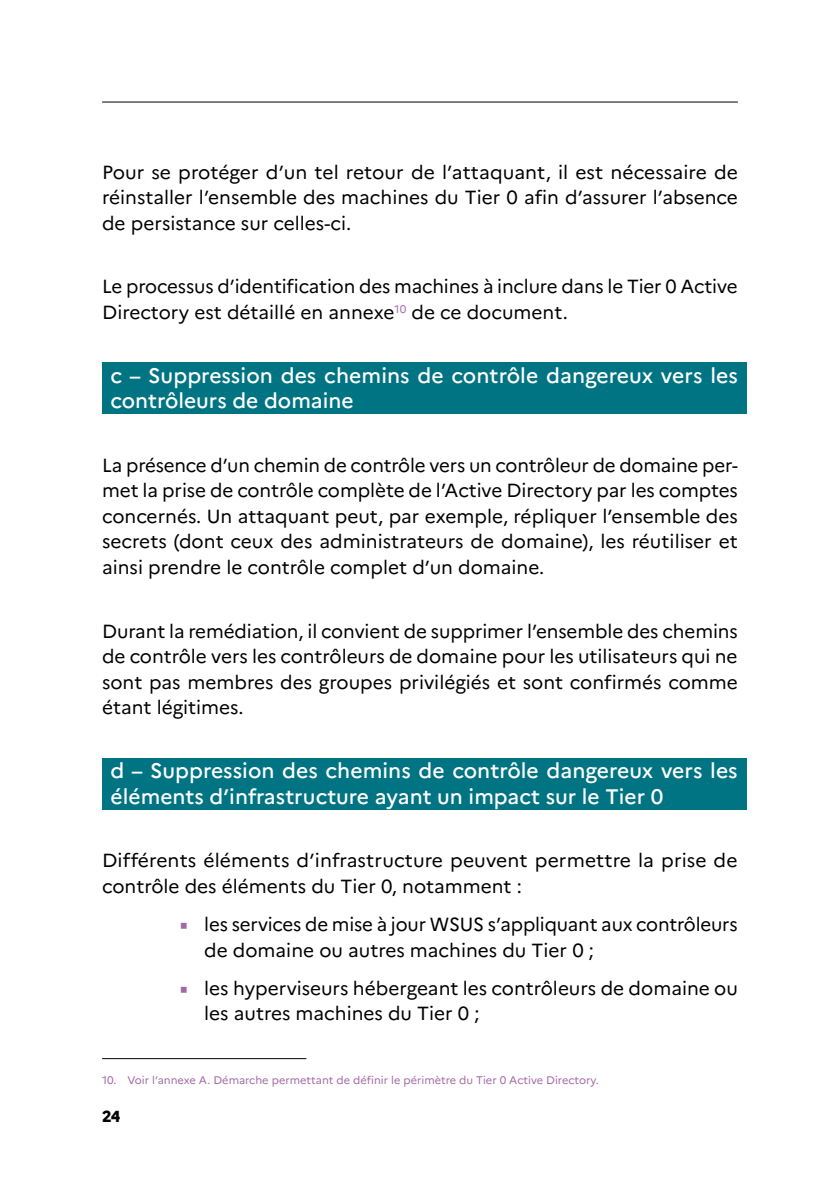
<style>
.page{position:relative;width:840px;height:1191px;background:#fff}
.page>*{position:absolute;margin:0;border:0;box-sizing:border-box;transform-origin:0 0}
.t1{font:500 21px/25.6px "Marianne";color:#fff}
.t2{font:19px/25.6px "Marianne";color:#000}
.t3{font:800 16px "Marianne";color:#000}
.t4{font:11px "Marianne";color:#a568a6}
.s1{font-family:"Spectral";font-size:18px;color:#a568a6}
</style>
<div class="page">
<hr style="left:102px;top:102px;width:635px;height:1px;background:#000">
<div style="left:102px;top:363px;width:644px;height:51px;background:#007482"></div>
<div style="left:102px;top:758px;width:644px;height:51px;background:#007482"></div>
<hr style="left:102px;top:1058px;width:204px;height:1px;background:#000">
<p class="t2" style="left:102px;top:159px;width:637px;text-align:justify">Pour se protéger d’un tel retour de l’attaquant, il est nécessaire de réinstaller l’ensemble des machines du Tier 0 afin d’assurer l’absence de persistance sur celles-ci.</p>
<p class="t2" style="left:102px;top:274px;width:636px">Le processus d’identification des machines à inclure dans le Tier 0 Active<br>Directory est détaillé en annexe<sup>10</sup> de ce document.</p>
<p class="t1" style="left:111px;top:362px;width:628px">c – Suppression des chemins de contrôle dangereux vers les contrôleurs de domaine</p>
<p class="t2" style="left:102px;top:452px;width:637px;text-align:justify">La présence d’un chemin de contrôle vers un contrôleur de domaine per&shy;met la prise de contrôle complète de l’Active Directory par les comptes concernés. Un attaquant peut, par exemple, répliquer l’ensemble des secrets (dont ceux des administrateurs de domaine), les réutiliser et ainsi prendre le contrôle complet d’un domaine.</p>
<p class="t2" style="left:102px;top:618px;width:637px;text-align:justify">Durant la remédiation, il convient de supprimer l’ensemble des chemins de contrôle vers les contrôleurs de domaine pour les utilisateurs qui ne sont pas membres des groupes privilégiés et sont confirmés comme étant légitimes.</p>
<p class="t1" style="left:111px;top:757px;width:628px">d – Suppression des chemins de contrôle dangereux vers les éléments d’infrastructure ayant un impact sur le Tier 0</p>
<p class="t2" style="left:102px;top:847px;width:636px">Différents éléments d’infrastructure peuvent permettre la prise de contrôle des éléments du Tier 0, notamment :</p>
<p class="t2" style="left:204px;top:911px;width:534px;text-indent:-26px"><span class="s1">■</span> les services de mise à jour WSUS s’appliquant aux contrôleurs de domaine ou autres machines du Tier 0 ;</p>
<p class="t2" style="left:204px;top:975px;width:535px;text-indent:-26px"><span class="s1">■</span> les hyperviseurs hébergeant les contrôleurs de domaine ou les autres machines du Tier 0 ;</p>
<p class="t4" style="left:102px;top:1073px;width:498px">10. Voir l’annexe A. Démarche permettant de définir le périmètre du Tier 0 Active Directory.</p>
<p class="t3" style="left:102px;top:1107px;width:20px">24</p>
</div>
